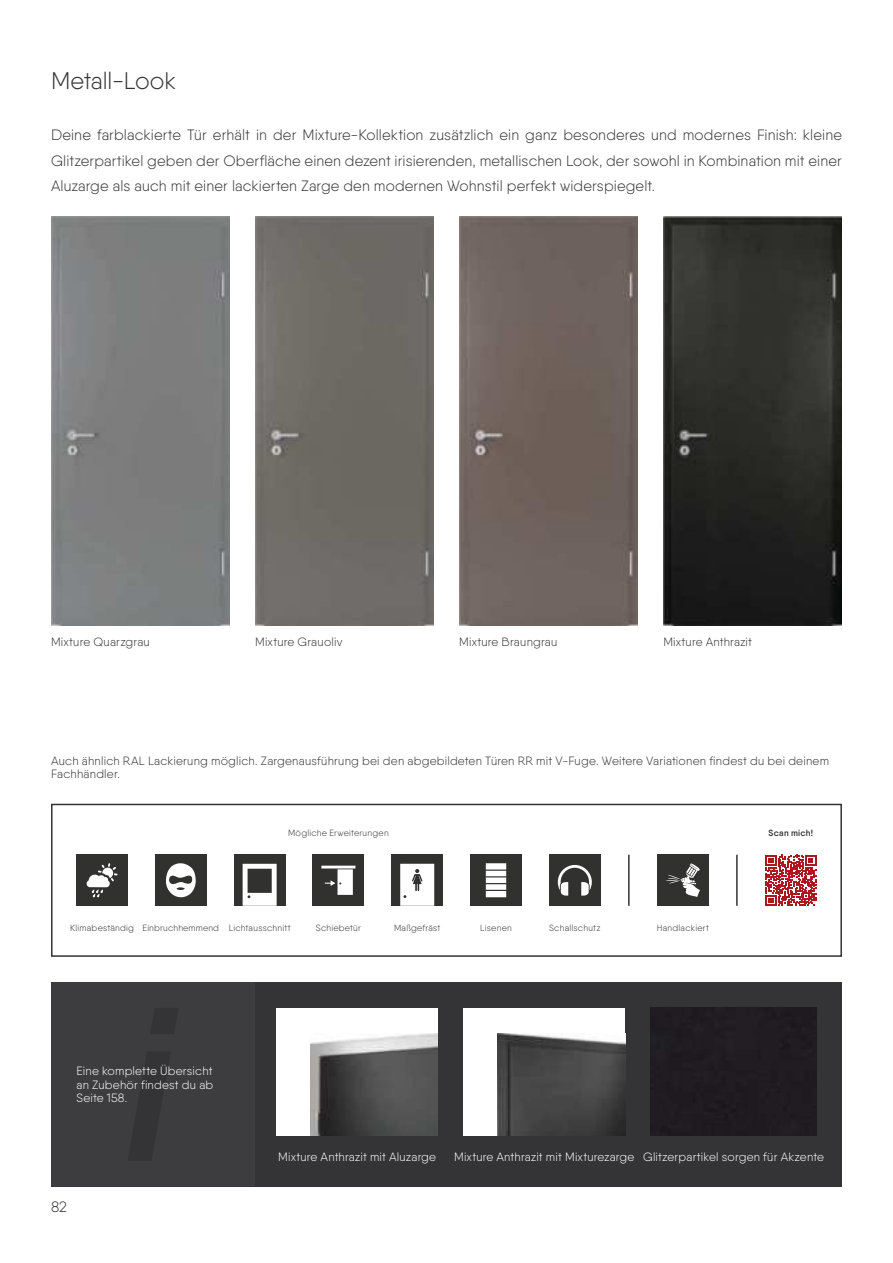
<style>
.page{position:relative;width:893px;height:1263px;background:#fff}
.page>*{position:absolute;margin:0;border:0;box-sizing:border-box;transform-origin:0 0}
.t1{font:300 24px "Qanelas";letter-spacing:-.005em;color:#343437}
.t2{font:300 15px/25.5px "Qanelas";letter-spacing:.01em;color:#343437;text-align:justify}
.t3{font:300 12px/13.5px "Qanelas";letter-spacing:.015em;color:#343437}
.t4{font:300 12px/13.5px "Qanelas";letter-spacing:.015em;color:#fff;text-align:justify}
.t5{font:300 9px "Qanelas";letter-spacing:.025em;color:#343437}
.t6{font:600 9px "Qanelas";letter-spacing:.03em;color:#343437}
</style>
<div class="page">
<svg style="left:51px;top:982px;width:791px;height:204px;background:#333236"></svg>
<img style="left:663px;top:217px;width:179px;height:408px">
<img style="left:255px;top:217px;width:179px;height:408px">
<img style="left:459px;top:217px;width:179px;height:408px">
<img style="left:51px;top:217px;width:179px;height:408px">
<div style="left:657px;top:855px;width:51px;height:51px;background:#313130"></div>
<svg style="left:666px;top:863px;width:34px;height:34px"></svg>
<hr style="left:628px;top:855px;width:2px;height:51px;background:#343437">
<div style="left:234px;top:855px;width:51px;height:51px;background:#313130"></div>
<svg style="left:243px;top:864px;width:34px;height:42px"></svg>
<div style="left:392px;top:855px;width:51px;height:51px;background:#313130"></div>
<svg style="left:400px;top:864px;width:34px;height:42px"></svg>
<div style="left:313px;top:855px;width:51px;height:51px;background:#313130"></div>
<svg style="left:321px;top:866px;width:34px;height:29px"></svg>
<div style="left:470px;top:855px;width:51px;height:51px;background:#313130"></div>
<svg style="left:486px;top:863px;width:20px;height:34px"></svg>
<div style="left:549px;top:855px;width:51px;height:51px;background:#313130"></div>
<svg style="left:558px;top:865px;width:34px;height:30px"></svg>
<div style="left:77px;top:855px;width:51px;height:51px;background:#313130"></div>
<svg style="left:87px;top:863px;width:31px;height:34px"></svg>
<div style="left:155px;top:855px;width:51px;height:51px;background:#313130"></div>
<svg style="left:166px;top:863px;width:30px;height:35px"></svg>
<div style="left:51px;top:804px;width:791px;height:153px;border:1px solid #343437"></div>
<hr style="left:736px;top:855px;width:2px;height:51px;background:#343437">
<svg style="left:766px;top:855px;width:50px;height:50px"></svg>
<div style="left:276px;top:1008px;width:162px;height:127px;background:#fff"></div>
<img style="left:310px;top:1033px;width:128px;height:102px">
<div style="left:463px;top:1008px;width:162px;height:127px;background:#fff"></div>
<img style="left:497px;top:1033px;width:128px;height:102px">
<h1 class="t1" style="left:51px;top:69px;width:127px">Metall-Look</h1>
<p class="t2" style="left:51px;top:123px;width:792px">Deine farblackierte Tür erhält in der Mixture-Kollektion zusätzlich ein ganz besonderes und modernes Finish: kleine Glitzerpartikel geben der Oberfläche einen dezent irisierenden, metallischen Look, der sowohl in Kombination mit einer Aluzarge als auch mit einer lackierten Zarge den modernen Wohnstil perfekt widerspiegelt.</p>
<p class="t3" style="left:51px;top:636px;width:100px">Mixture Quarzgrau</p>
<p class="t3" style="left:255px;top:636px;width:89px">Mixture Grauoliv</p>
<p class="t3" style="left:459px;top:636px;width:100px">Mixture Braungrau</p>
<p class="t3" style="left:663px;top:636px;width:90px">Mixture Anthrazit</p>
<p class="t3" style="left:51px;top:754px;width:779px">Auch ähnlich RAL Lackierung möglich. Zargenausführung bei den abgebildeten Türen RR mit V-Fuge. Weitere Variationen findest du bei deinem<br>Fachhändler.</p>
<p class="t5" style="left:288px;top:828px;width:102px">Mögliche Erweiterungen</p>
<p class="t6" style="left:769px;top:828px;width:46px">Scan mich!</p>
<p class="t5" style="left:70px;top:924px;width:222px">Klimabeständig Einbruchhemmend Lichtausschnitt</p>
<p class="t5" style="left:394px;top:924px;width:48px">Maßgefräst</p>
<p class="t5" style="left:316px;top:924px;width:47px">Schiebetür</p>
<p class="t5" style="left:480px;top:924px;width:33px">Lisenen</p>
<p class="t5" style="left:549px;top:924px;width:53px">Schallschutz</p>
<p class="t5" style="left:657px;top:924px;width:54px">Handlackiert</p>
<p class="t4" style="left:77px;top:1064px;width:138px">Eine komplette Übersicht an Zubehör findest du ab Seite 158.</p>
<p class="t2" style="left:51px;top:1194px;width:18px">82</p>
<p class="t4" style="left:278px;top:1150px;width:159px">Mixture Anthrazit mit Aluzarge</p>
<p class="t4" style="left:454px;top:1150px;width:371px">Mixture Anthrazit mit Mixturezarge Glitzerpartikel sorgen für Akzente</p>
</div>
